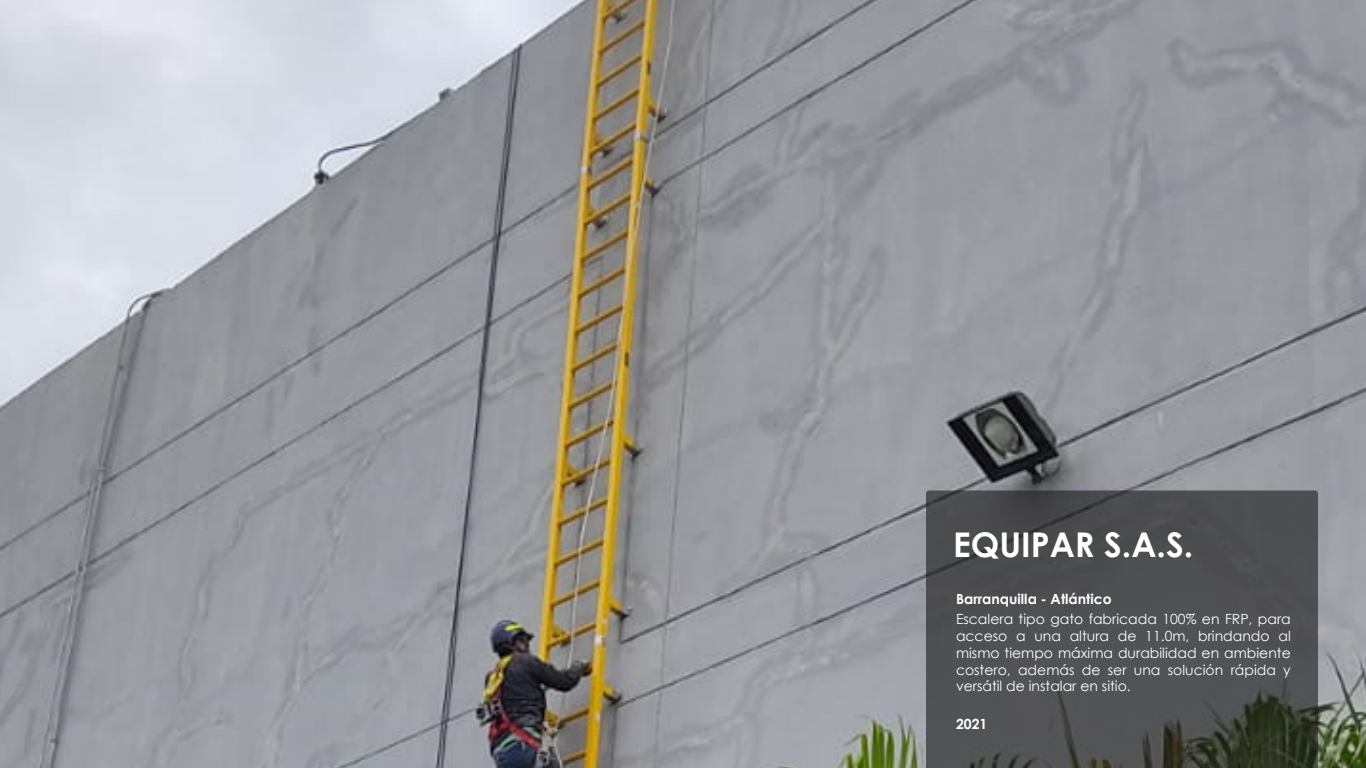
<style>
.page{position:relative;width:1366px;height:768px;background:#fff}
.page>*{position:absolute;margin:0;border:0;box-sizing:border-box;transform-origin:0 0}
.t1{font:700 34px "Century Gothic";color:#fff}
.t2{font:14px/16.8px "Century Gothic";color:#fff;text-align:justify}
.t3{font:700 14px "Century Gothic";color:#fff}
</style>
<div class="page">
<img style="left:0;top:0;width:1366px;height:768px">
<svg style="left:926px;top:490px;width:392px;height:278px;fill:#4f5052"></svg>
<h1 class="t1" style="left:953px;top:519px;width:242px">EQUIPAR S.A.S.</h1>
<p class="t3" style="left:956px;top:588px;width:157px">Barranquilla - Atlántico</p>
<p class="t2" style="left:956px;top:611px;width:336px">Escalera tipo gato fabricada 100% en FRP, para acceso a una altura de 11.0m, brindando al mismo tiempo máxima durabilidad en ambiente costero, además de ser una solución rápida y versátil de instalar en sitio.</p>
<p class="t3" style="left:956px;top:713px;width:33px">2021</p>
</div>
